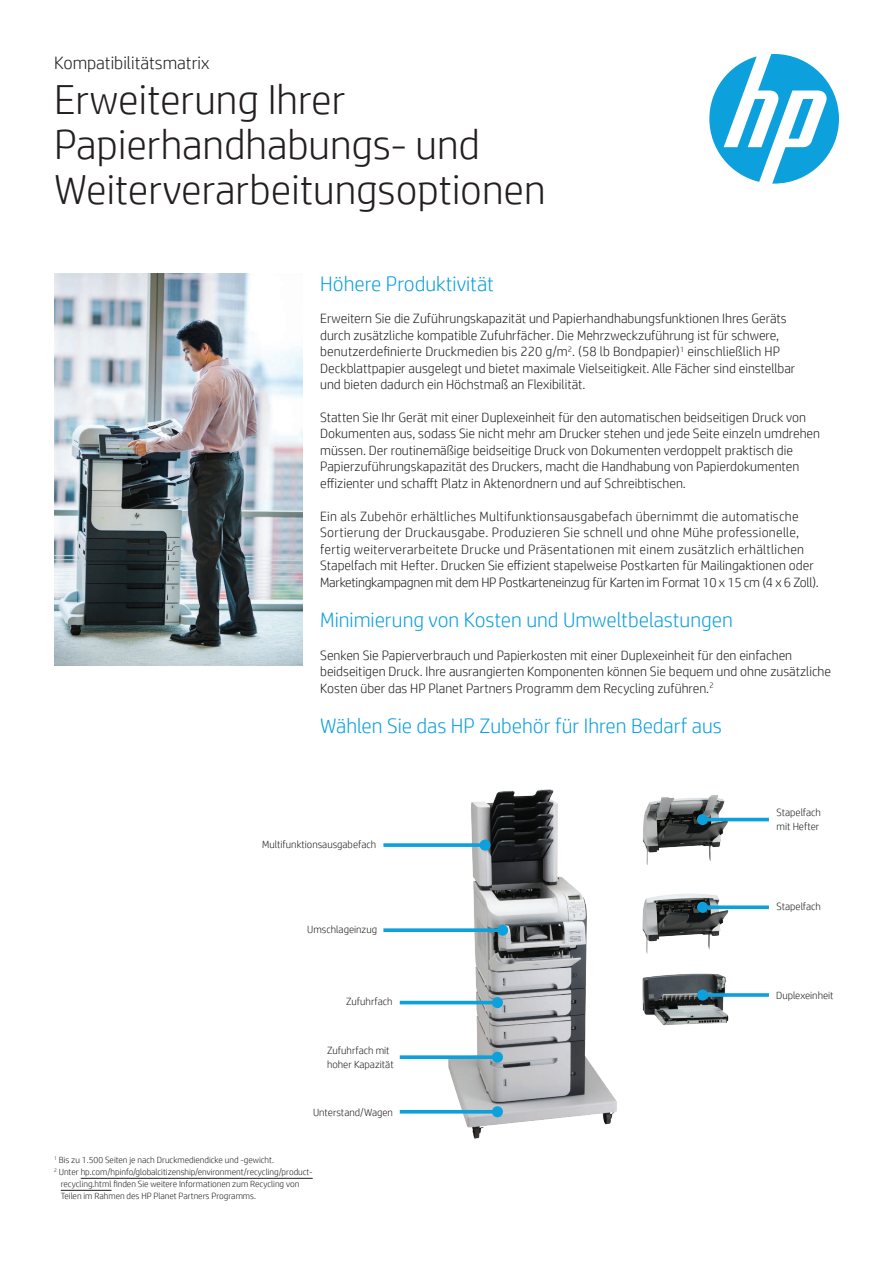
<style>
.page{position:relative;width:893px;height:1263px;background:#fff}
.page>*{position:absolute;margin:0;border:0;box-sizing:border-box;transform-origin:0 0}
.t1{font:300 42px/45px "HP Simplified";color:#231f20}
.t2{font:300 21px "HP Simplified";color:#0ca0dd}
.t3{font:300 18px "HP Simplified";color:#231f20}
.t4{font:300 13.5px/16.5px "HP Simplified";color:#231f20}
.t5{font:300 13.5px/16.5px "HP Simplified";letter-spacing:.02em;color:#231f20}
.t6{font:300 10.5px/13.5px "HP Simplified";color:#231f20}
.t7{font:300 9px "HP Simplified";color:#231f20}
</style>
<div class="page">
<img style="left:54px;top:273px;width:248px;height:392px">
<img style="left:448px;top:789px;width:281px;height:350px">
<svg style="left:383px;top:839px;width:108px;height:12px"></svg>
<svg style="left:383px;top:925px;width:125px;height:11px"></svg>
<svg style="left:400px;top:997px;width:103px;height:11px"></svg>
<svg style="left:400px;top:1052px;width:103px;height:11px"></svg>
<svg style="left:400px;top:1106px;width:103px;height:11px"></svg>
<svg style="left:697px;top:814px;width:72px;height:11px"></svg>
<svg style="left:697px;top:902px;width:72px;height:11px"></svg>
<svg style="left:697px;top:989px;width:72px;height:11px"></svg>
<svg style="left:709px;top:54px;width:130px;height:130px"></svg>
<hr style="left:81px;top:1178px;width:232px;height:1px;background:#231f20">
<hr style="left:61px;top:1190px;width:51px;height:1px;background:#231f20">
<h3 class="t3" style="left:54px;top:51px;width:157px">Kompatibilitätsmatrix</h3>
<h1 class="t1" style="left:54px;top:75px;width:493px">Erweiterung Ihrer<br>Papierhandhabungs- und<br>Weiterverarbeitungsoptionen</h1>
<h2 class="t2" style="left:320px;top:270px;width:175px">Höhere Produktivität</h2>
<p class="t4" style="left:320px;top:310px;width:477px">Erweitern Sie die Zuführungskapazität und Papierhandhabungsfunktionen Ihres Geräts durch zusätzliche kompatible Zufuhrfächer. Die Mehrzweckzuführung ist für schwere, benutzerdefinierte Druckmedien bis 220 g/m<sup>2</sup>. (58 lb Bondpapier)<sup>1</sup> einschließlich HP Deckblattpapier ausgelegt und bietet maximale Vielseitigkeit. Alle Fächer sind einstellbar und bieten dadurch ein Höchstmaß an Flexibilität.</p>
<p class="t4" style="left:320px;top:409px;width:501px">Statten Sie Ihr Gerät mit einer Duplexeinheit für den automatischen beidseitigen Druck von Dokumenten aus, sodass Sie nicht mehr am Drucker stehen und jede Seite einzeln umdrehen müssen. Der routinemäßige beidseitige Druck von Dokumenten verdoppelt praktisch die Papierzuführungskapazität des Druckers, macht die Handhabung von Papierdokumenten effizienter und schafft Platz in Aktenordnern und auf Schreibtischen.</p>
<p class="t5" style="left:320px;top:507px;width:500px">Ein als Zubehör erhältliches Multifunktionsausgabefach übernimmt die automatische Sortierung der Druckausgabe. Produzieren Sie schnell und ohne Mühe professionelle, fertig weiterverarbeitete Drucke und Präsentationen mit einem zusätzlich erhältlichen Stapelfach mit Hefter. Drucken Sie effizient stapelweise Postkarten für Mailingaktionen oder Marketingkampagnen mit dem HP Postkarteneinzug für Karten im Format 10 x 15 cm (4 x 6 Zoll).</p>
<h2 class="t2" style="left:320px;top:606px;width:414px">Minimierung von Kosten und Umweltbelastungen</h2>
<p class="t4" style="left:320px;top:646px;width:512px">Senken Sie Papierverbrauch und Papierkosten mit einer Duplexeinheit für den einfachen beidseitigen Druck. Ihre ausrangierten Komponenten können Sie bequem und ohne zusätzliche<br>Kosten über das HP Planet Partners Programm dem Recycling zuführen.<sup>2</sup></p>
<h2 class="t2" style="left:320px;top:712px;width:403px">Wählen Sie das HP Zubehör für Ihren Bedarf aus</h2>
<p class="t6" style="left:262px;top:837px;width:115px">Multifunktionsausgabefach</p>
<p class="t6" style="left:307px;top:923px;width:71px">Umschlageinzug</p>
<p class="t6" style="left:346px;top:995px;width:48px">Zufuhrfach</p>
<p class="t6" style="left:327px;top:1044px;width:68px">Zufuhrfach mit hoher Kapazität</p>
<p class="t6" style="left:313px;top:1105px;width:81px">Unterstand/Wagen</p>
<p class="t7" style="left:54px;top:1153px;width:222px"><sup>1</sup> Bis zu 1.500 Seiten je nach Druckmediendicke und -gewicht.</p>
<p class="t7" style="left:54px;top:1165px;width:260px"><sup>2</sup> Unter hp.com/hpinfo/globalcitizenship/environment/recycling/product-</p>
<p class="t7" style="left:61px;top:1177px;width:240px">recycling.html finden Sie weitere Informationen zum Recycling von</p>
<p class="t7" style="left:61px;top:1189px;width:197px">Teilen im Rahmen des HP Planet Partners Programms.</p>
<p class="t6" style="left:776px;top:805px;width:46px">Stapelfach mit Hefter</p>
<p class="t6" style="left:776px;top:899px;width:46px">Stapelfach</p>
<p class="t6" style="left:776px;top:988px;width:59px">Duplexeinheit</p>
</div>
